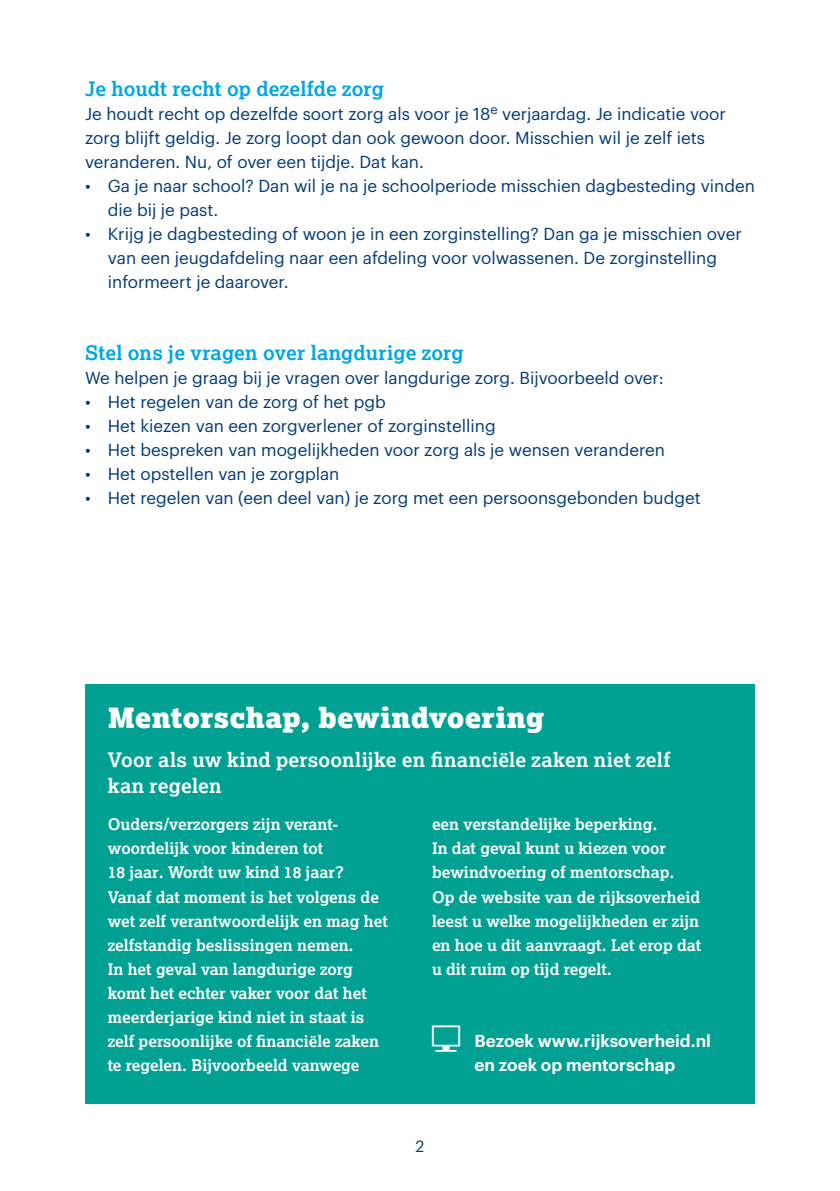
<style>
.page{position:relative;width:840px;height:1191px;background:#fff}
.page>*{position:absolute;margin:0;border:0;box-sizing:border-box;transform-origin:0 0}
.t1{font:900 28px "Lexia";color:#fff}
.t2{font:700 20px/26px "Lexia";letter-spacing:.01em;color:#fff}
.t3{font:700 20px "Lexia";letter-spacing:.005em;color:#00a6e4}
.t4{font:17px/24px "Graphik";color:#003a76}
.t5{font:600 17px/24px "Graphik";color:#fff}
.t6{font:700 16px/24px "Lexia";color:#fff}
.t7{font:16px "Graphik";color:#003a76}
</style>
<div class="page">
<div style="left:85px;top:684px;width:669px;height:420px;background:#00a193"></div>
<p class="t3" style="left:85px;top:76px;width:300px">Je houdt recht op dezelfde zorg</p>
<p class="t4" style="left:85px;top:100px;width:642px">Je houdt recht op dezelfde soort zorg als voor je 18<sup>e</sup> verjaardag. Je indicatie voor zorg blijft geldig. Je zorg loopt dan ook gewoon door. Misschien wil je zelf iets veranderen. Nu, of over een tijdje. Dat kan.</p>
<p class="t4" style="left:108px;top:172px;width:648px;text-indent:-23px">• Ga je naar school? Dan wil je na je schoolperiode misschien dagbesteding vinden die bij je past.</p>
<p class="t4" style="left:108px;top:220px;width:635px;text-indent:-23px">• Krijg je dagbesteding of woon je in een zorginstelling? Dan ga je misschien over van een jeugdafdeling naar een afdeling voor volwassenen. De zorginstelling informeert je daarover.</p>
<p class="t3" style="left:85px;top:340px;width:380px">Stel ons je vragen over langdurige zorg</p>
<p class="t4" style="left:85px;top:364px;width:579px">We helpen je graag bij je vragen over langdurige zorg. Bijvoorbeeld over:</p>
<p class="t4" style="left:85px;top:388px;width:302px">• Het regelen van de zorg of het pgb</p>
<p class="t4" style="left:85px;top:412px;width:412px">• Het kiezen van een zorgverlener of zorginstelling</p>
<p class="t4" style="left:85px;top:436px;width:581px">• Het bespreken van mogelijkheden voor zorg als je wensen veranderen</p>
<p class="t4" style="left:85px;top:460px;width:255px">• Het opstellen van je zorgplan</p>
<p class="t4" style="left:85px;top:484px;width:616px">• Het regelen van (een deel van) je zorg met een persoonsgebonden budget</p>
<h1 class="t1" style="left:108px;top:699px;width:438px">Mentorschap, bewindvoering</h1>
<p class="t2" style="left:108px;top:746px;width:563px">Voor als uw kind persoonlijke en financiële zaken niet zelf kan regelen</p>
<p class="t6" style="left:108px;top:812px;width:281px">Ouders/verzorgers zijn verant&shy;woordelijk voor kinderen tot<br>18 jaar. Wordt uw kind 18 jaar?<br>Vanaf dat moment is het volgens de wet zelf verantwoordelijk en mag het zelfstandig beslissingen nemen.<br>In het geval van langdurige zorg komt het echter vaker voor dat het meerderjarige kind niet in staat is zelf persoonlijke of financiële zaken te regelen. Bijvoorbeeld vanwege</p>
<p class="t6" style="left:432px;top:812px;width:270px">een verstandelijke beperking.<br>In dat geval kunt u kiezen voor bewindvoering of mentorschap.<br>Op de website van de rijksoverheid leest u welke mogelijkheden er zijn en hoe u dit aanvraagt. Let erop dat u dit ruim op tijd regelt.</p>
<p class="t5" style="left:474px;top:1027px;width:238px">Bezoek www.rijksoverheid.nl en zoek op mentorschap</p>
<p class="t7" style="left:415px;top:1134px;width:10px">2</p>
</div>
